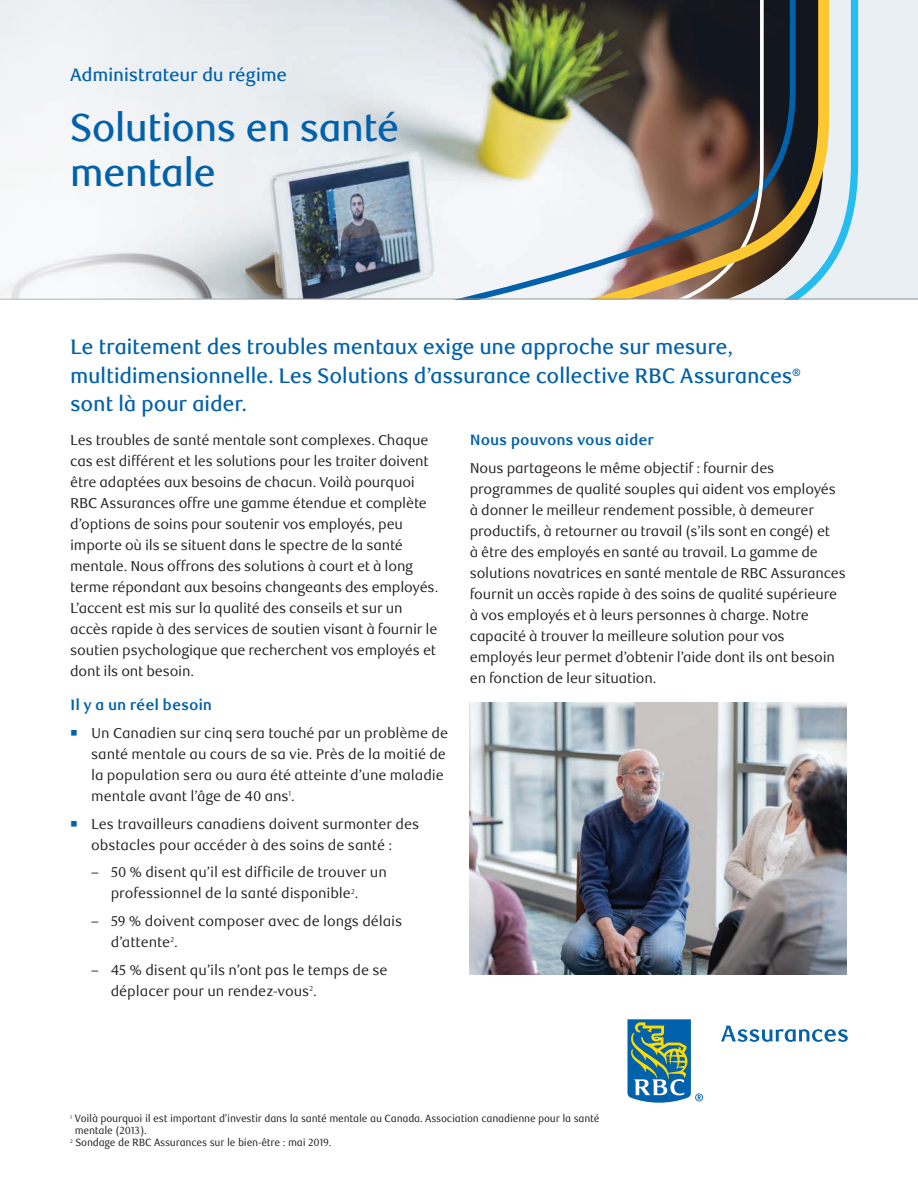
<style>
.page{position:relative;width:918px;height:1188px;background:#fff}
.page>*{position:absolute;margin:0;border:0;box-sizing:border-box;transform-origin:0 0}
.t1{font:500 39px/44.8px "RBC Display";letter-spacing:-.01em;color:#0161aa}
.t2{font:500 21px/28.5px "RBC Text";letter-spacing:-.015em;color:#0161aa}
.t3{font:500 18px "RBC Text";letter-spacing:-.015em;color:#0161aa}
.primary_head{font:700 15px "RBC Text";letter-spacing:-.005em;color:#0161aa}
.bod{font:14.25px/21px "RBC Text";letter-spacing:-.015em;color:#231f20}
.Registered_Trademark{font:10.5px/12px "RBC Text Cond";letter-spacing:-.02em;color:#231f20}
.s1{color:#0161aa}
</style>
<div class="page">
<div style="left:83px;top:0;width:835px;height:299px;background:#e9eff3"></div>
<svg style="left:829px;top:0;width:29px;height:299px"></svg>
<img style="left:288px;top:0;width:541px;height:299px">
<hr style="left:0;top:299px;width:918px;height:1px;background:#929799">
<svg style="left:0;top:0;width:288px;height:299px"></svg>
<img style="left:470px;top:702px;width:377px;height:272px">
<svg style="left:627px;top:1019px;width:76px;height:84px"></svg>
<svg style="left:721px;top:1026px;width:127px;height:16px"></svg>
<p class="t3" style="left:70px;top:64px;width:219px">Administrateur du régime</p>
<p class="t1" style="left:70px;top:107px;width:331px">Solutions en santé mentale</p>
<p class="t2" style="left:70px;top:333px;width:732px">Le traitement des troubles mentaux exige une approche sur mesure, multidimensionnelle. Les Solutions d’assurance collective RBC Assurances<sup>® </sup>sont là pour aider.</p>
<p class="bod" style="left:70px;top:430px;width:370px">Les troubles de santé mentale sont complexes. Chaque cas est différent et les solutions pour les traiter doivent être adaptées aux besoins de chacun. Voilà pourquoi RBC Assurances offre une gamme étendue et complète d’options de soins pour soutenir vos employés, peu importe où ils se situent dans le spectre de la santé mentale. Nous offrons des solutions à court et à long terme répondant aux besoins changeants des employés.<br>L’accent est mis sur la qualité des conseils et sur un accès rapide à des services de soutien visant à fournir le soutien psychologique que recherchent vos employés et dont ils ont besoin.</p>
<p class="primary_head" style="left:70px;top:696px;width:143px">Il y a un réel besoin</p>
<p class="bod" style="left:91px;top:723px;width:358px;text-indent:-21px"><span class="s1">○</span> Un Canadien sur cinq sera touché par un problème de santé mentale au cours de sa vie. Près de la moitié de la population sera ou aura été atteinte d’une maladie mentale avant l’âge de 40 ans<sup>1</sup>.</p>
<p class="bod" style="left:70px;top:814px;width:351px;text-align:center"><span class="s1">○</span> Les travailleurs canadiens doivent surmonter des obstacles pour accéder à des soins de santé :</p>
<p class="bod" style="left:111px;top:862px;width:278px;text-indent:-19px">– 50 % disent qu’il est difficile de trouver un professionnel de la santé disponible<sup>2</sup>.</p>
<p class="bod" style="left:111px;top:911px;width:293px;text-indent:-19px">– 59 % doivent composer avec de longs délais d’attente<sup>2</sup>.</p>
<p class="bod" style="left:111px;top:960px;width:278px;text-indent:-19px">– 45 % disent qu’ils n’ont pas le temps de se déplacer pour un rendez-vous<sup>2</sup>.</p>
<p class="primary_head" style="left:470px;top:431px;width:186px">Nous pouvons vous aider</p>
<p class="bod" style="left:470px;top:458px;width:378px">Nous partageons le même objectif : fournir des programmes de qualité souples qui aident vos employés à donner le meilleur rendement possible, à demeurer productifs, à retourner au travail (s’ils sont en congé) et<br>à être des employés en santé au travail. La gamme de solutions novatrices en santé mentale de RBC Assurances fournit un accès rapide à des soins de qualité supérieure à vos employés et à leurs personnes à charge. Notre capacité à trouver la meilleure solution pour vos employés leur permet d’obtenir l’aide dont ils ont besoin en fonction de leur situation.</p>
<p class="Registered_Trademark" style="left:75px;top:1113px;width:526px;text-indent:-5px"><sup>1</sup> Voilà pourquoi il est important d’investir dans la santé mentale au Canada. Association canadienne pour la santé mentale (2013).</p>
<p class="Registered_Trademark" style="left:70px;top:1137px;width:263px"><sup>2</sup> Sondage de RBC Assurances sur le bien-être : mai 2019.</p>
</div>
